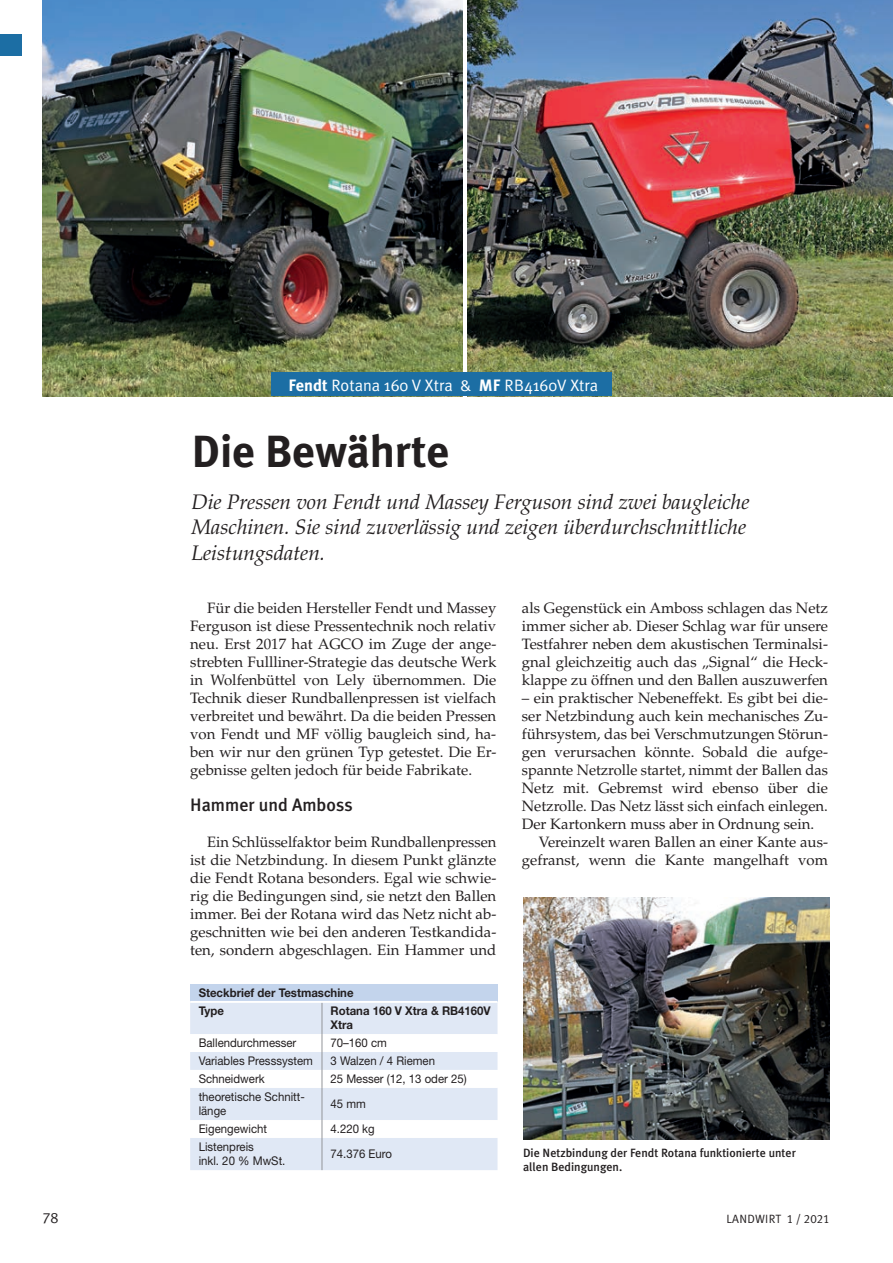
<style>
.page{position:relative;width:893px;height:1263px;background:#fff}
.page>*{position:absolute;margin:0;border:0;box-sizing:border-box;transform-origin:0 0}
.t1{font:700 45px "Meta Plus";letter-spacing:-.005em;color:#231f20}
.t2{font:italic 21px/25.5px "Palatino LT Std";letter-spacing:-.005em;color:#231f20}
.t3{font:500 18px "Meta Plus";color:#231f20}
.t4{font:16.5px "Meta Plus";color:#fff}
.t5{font:15px/18px "Palatino LT Std";color:#231f20;text-align:justify}
.t6{font:15px "Meta Plus Lining";color:#231f20}
.t7{font:12px/14.2px "Helvetica Neue LT Pro";color:#231f20;scale:.95 1}
.t8{font:500 12px/14.2px "Meta Plus";color:#231f20}
.t9{font:700 12px/18px "Helvetica Neue LT Pro";color:#231f20;scale:.95 1}
.t10{font:12px "Meta Plus Lining";letter-spacing:.01em;color:#231f20}
.s1{font-weight:700}
</style>
<div class="page">
<div style="left:0;top:34px;width:21px;height:21px;background:#1c6ea4"></div>
<img style="left:42px;top:0;width:420px;height:396px">
<div style="left:190px;top:984px;width:307px;height:18px;background:#c3d4ec"></div>
<div style="left:190px;top:1003px;width:307px;height:167px;background:#e0e8f5"></div>
<hr style="left:190px;top:1001px;width:132px;height:2px;background:#fff">
<hr style="left:322px;top:1001px;width:175px;height:2px;background:#fff">
<hr style="left:322px;top:1003px;width:1px;height:31px;background:#939598">
<svg style="left:190px;top:1034px;width:307px;height:104px"></svg>
<hr style="left:322px;top:1138px;width:1px;height:32px;background:#939598">
<img style="left:523px;top:898px;width:306px;height:241px">
<img style="left:468px;top:0;width:425px;height:396px">
<div style="left:271px;top:373px;width:341px;height:23px;background:#1c6ea4"></div>
<p class="t4" style="left:288px;top:375px;width:311px"><span class="s1">Fendt</span> Rotana 160 V Xtra &amp; <span class="s1">MF</span> RB4160V Xtra</p>
<h1 class="t1" style="left:192px;top:425px;width:259px">Die Bewährte</h1>
<h2 class="t2" style="left:192px;top:489px;width:559px">Die Pressen von Fendt und Massey Ferguson sind zwei baugleiche<br>Maschinen. Sie sind zuverlässig und zeigen überdurchschnittliche<br>Leistungsdaten.</h2>
<p class="t5" style="left:190px;top:599px;width:308px;text-indent:17px">Für die beiden Hersteller Fendt und Massey Ferguson ist diese Pressentechnik noch relativ neu. Erst 2017 hat AGCO im Zuge der ange&shy;strebten Fullliner-Strategie das deutsche Werk in Wolfenbüttel von Lely übernommen. Die Technik dieser Rundballenpressen ist vielfach verbreitet und bewährt. Da die beiden Pressen von Fendt und MF völlig baugleich sind, ha&shy;ben wir nur den grünen Typ getestet. Die Er&shy;gebnisse gelten jedoch für beide Fabrikate.</p>
<p class="t3" style="left:190px;top:794px;width:164px">Hammer und Amboss</p>
<p class="t5" style="left:190px;top:833px;width:308px;text-indent:17px">Ein Schlüsselfaktor beim Rundballenpressen ist die Netzbindung. In diesem Punkt glänzte die Fendt Rotana besonders. Egal wie schwie&shy;rig die Bedingungen sind, sie netzt den Ballen immer. Bei der Rotana wird das Netz nicht ab&shy;geschnitten wie bei den anderen Testkandida&shy;ten, sondern abgeschlagen. Ein Hammer und</p>
<p class="t5" style="left:522px;top:599px;width:308px">als Gegenstück ein Amboss schlagen das Netz immer sicher ab. Dieser Schlag war für unsere Testfahrer neben dem akustischen Terminalsi&shy;gnal gleichzeitig auch das „Signal“ die Heck&shy;klappe zu öffnen und den Ballen auszuwerfen</p>
<p class="t5" style="left:522px;top:689px;width:308px">– ein praktischer Nebeneffekt. Es gibt bei die-</p>
<p class="t5" style="left:522px;top:707px;width:308px">ser Netzbindung auch kein mechanisches Zu-</p>
<p class="t5" style="left:522px;top:725px;width:308px">führsystem, das bei Verschmutzungen Störun-</p>
<p class="t5" style="left:522px;top:743px;width:308px">gen verursachen könnte. Sobald die aufge-</p>
<p class="t5" style="left:522px;top:761px;width:308px">spannte Netzrolle startet, nimmt der Ballen das</p>
<p class="t5" style="left:522px;top:779px;width:308px">Netz mit. Gebremst wird ebenso über die</p>
<p class="t5" style="left:522px;top:797px;width:308px">Netzrolle. Das Netz lässt sich einfach einlegen.</p>
<p class="t5" style="left:522px;top:815px;width:294px">Der Kartonkern muss aber in Ordnung sein.</p>
<p class="t5" style="left:539px;top:833px;width:291px">Vereinzelt waren Ballen an einer Kante aus-</p>
<p class="t5" style="left:522px;top:851px;width:308px">gefranst, wenn die Kante mangelhaft vom</p>
<p class="t9" style="left:199px;top:983px;width:165px">Steckbrief der Testmaschine<br>Type</p>
<p class="t9" style="left:330px;top:1003px;width:170px;line-height:14.2px">Rotana 160 V Xtra &amp; RB4160V<br>Xtra</p>
<p class="t7" style="left:199px;top:1035px;width:104px">Ballendurchmesser</p>
<p class="t7" style="left:330px;top:1035px;width:61px">70–160 cm</p>
<p class="t7" style="left:199px;top:1053px;width:122px">Variables Presssystem</p>
<p class="t7" style="left:330px;top:1053px;width:112px">3 Walzen / 4 Riemen</p>
<p class="t7" style="left:199px;top:1071px;width:71px">Schneidwerk</p>
<p class="t7" style="left:330px;top:1071px;width:145px">25 Messer (12, 13 oder 25)</p>
<p class="t7" style="left:199px;top:1089px;width:113px">theoretische Schnitt&shy;länge</p>
<p class="t7" style="left:330px;top:1096px;width:39px">45 mm</p>
<p class="t7" style="left:199px;top:1121px;width:73px">Eigengewicht</p>
<p class="t7" style="left:330px;top:1121px;width:48px">4.220 kg</p>
<p class="t7" style="left:199px;top:1139px;width:93px">Listenpreis<br>inkl. 20 % MwSt.</p>
<p class="t7" style="left:330px;top:1146px;width:66px">74.376 Euro</p>
<p class="t8" style="left:523px;top:1146px;width:274px">Die Netzbindung der Fendt Rotana funktionierte unter allen Bedingungen.</p>
<p class="t6" style="left:43px;top:1209px;width:18px">78</p>
<p class="t10" style="left:726px;top:1212px;width:105px">LANDWIRT 1 / 2021</p>
</div>
